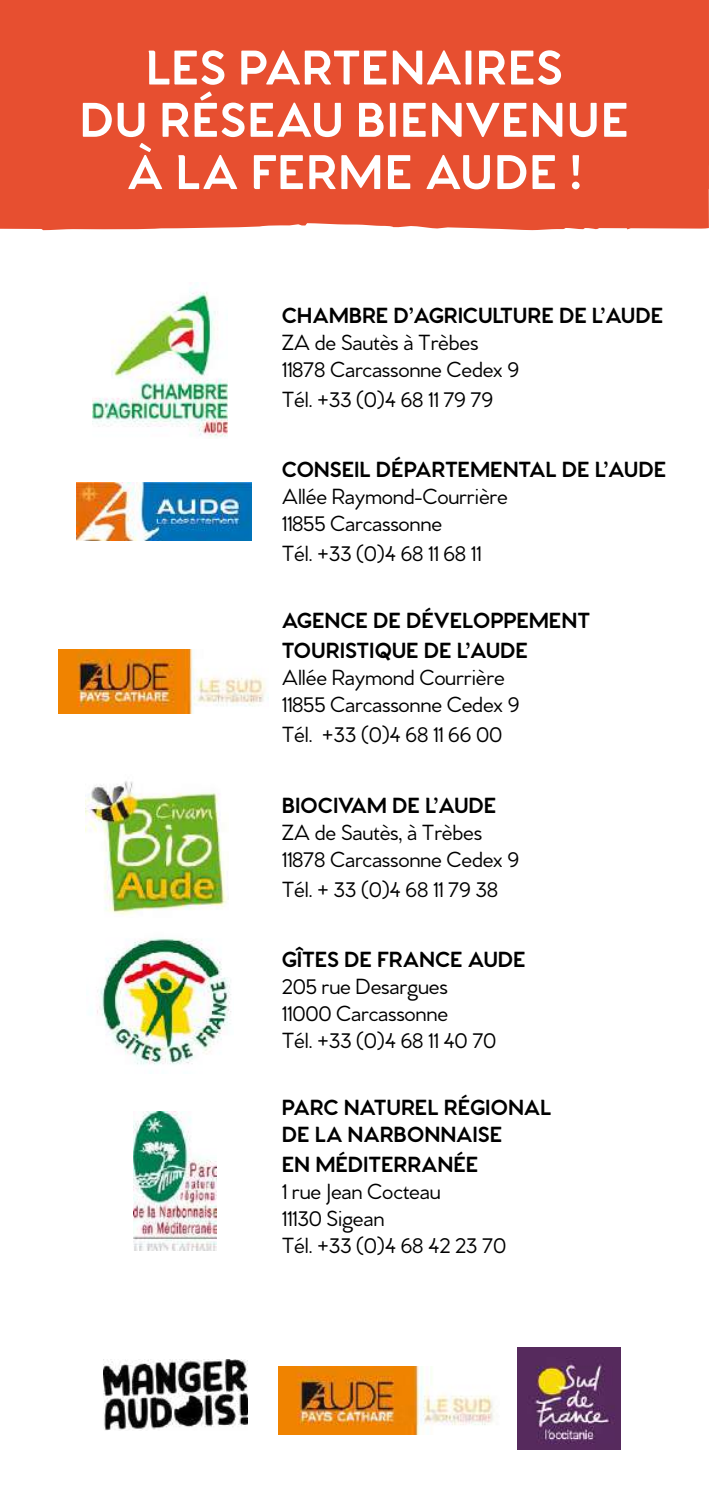
<style>
.page{position:relative;width:709px;height:1489px;background:#fff}
.page>*{position:absolute;margin:0;border:0;box-sizing:border-box;transform-origin:0 0}
.t1{font:700 50px/52.2px "Venti CF";letter-spacing:.01em;color:#fff;text-align:center}
.t2{font:500 22.5px/27px "Venti CF";letter-spacing:-.01em;color:#000}
.t3{font:700 22.5px/30px "Venti CF";letter-spacing:-.01em;color:#000}
</style>
<div class="page">
<img style="left:93px;top:288px;width:134px;height:149px">
<img style="left:76px;top:483px;width:176px;height:57px">
<img style="left:59px;top:649px;width:209px;height:64px">
<img style="left:97px;top:938px;width:134px;height:127px">
<img style="left:86px;top:781px;width:142px;height:135px">
<img style="left:134px;top:1111px;width:83px;height:138px">
<svg style="left:0;top:191px;width:709px;height:40px;background:#e85d40"></svg>
<div style="left:0;top:0;width:709px;height:191px;background:#e74f30"></div>
<img style="left:103px;top:1359px;width:144px;height:71px">
<img style="left:278px;top:1366px;width:216px;height:68px">
<img style="left:518px;top:1347px;width:102px;height:102px">
<h1 class="t1" style="left:80px;top:45px;width:551px">LES PARTENAIRES<br>DU RÉSEAU BIENVENUE<br>À LA FERME AUDE !</h1>
<p class="t3" style="left:282px;top:302px;width:383px">CHAMBRE D’AGRICULTURE DE L’AUDE</p>
<p class="t2" style="left:282px;top:330px;width:239px">ZA de Sautès à Trèbes<br>11878 Carcassonne Cedex 9</p>
<p class="t2" style="left:282px;top:387px;width:213px">Tél. +33 (0)4 68 11 79 79</p>
<p class="t3" style="left:282px;top:456px;width:386px">CONSEIL DÉPARTEMENTAL DE L’AUDE</p>
<p class="t2" style="left:282px;top:484px;width:227px">Allée Raymond-Courrière<br>11855 Carcassonne</p>
<p class="t2" style="left:282px;top:541px;width:201px">Tél. +33 (0)4 68 11 68 11</p>
<p class="t3" style="left:282px;top:607px;width:310px">AGENCE DE DÉVELOPPEMENT<br>TOURISTIQUE DE L’AUDE</p>
<p class="t2" style="left:282px;top:665px;width:239px">Allée Raymond Courrière<br>11855 Carcassonne Cedex 9</p>
<p class="t2" style="left:282px;top:722px;width:222px">Tél. +33 (0)4 68 11 66 00</p>
<p class="t3" style="left:282px;top:791px;width:216px">BIOCIVAM DE L’AUDE</p>
<p class="t2" style="left:282px;top:819px;width:239px">ZA de Sautès, à Trèbes<br>11878 Carcassonne Cedex 9</p>
<p class="t2" style="left:282px;top:876px;width:218px">Tél. + 33 (0)4 68 11 79 38</p>
<p class="t3" style="left:282px;top:945px;width:245px">GÎTES DE FRANCE AUDE</p>
<p class="t2" style="left:282px;top:973px;width:216px">205 rue Desargues<br>11000 Carcassonne<br>Tél. +33 (0)4 68 11 40 70</p>
<p class="t3" style="left:282px;top:1094px;width:271px;line-height:27px">PARC NATUREL RÉGIONAL<br>DE LA NARBONNAISE</p>
<p class="t3" style="left:282px;top:1150px;width:198px">EN MÉDITERRANÉE</p>
<p class="t2" style="left:282px;top:1178px;width:226px">1 rue Jean Cocteau<br>11130 Sigean<br>Tél. +33 (0)4 68 42 23 70</p>
</div>
